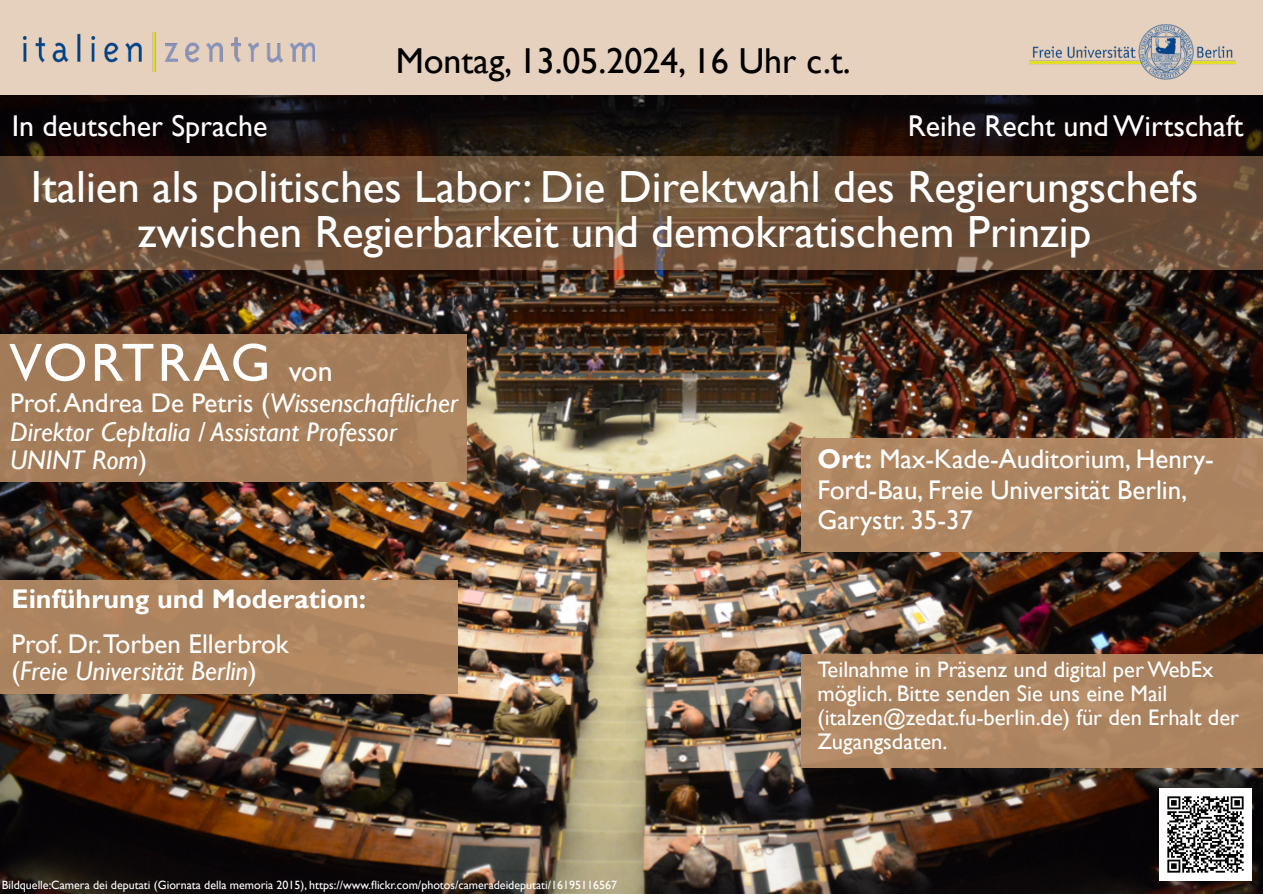
<style>
.page{position:relative;width:1263px;height:894px;background:#fff}
.page>*{position:absolute;margin:0;border:0;box-sizing:border-box;transform-origin:0 0}
.t1{font:54px "Gill Sans";letter-spacing:.04em;color:#fff}
.t2{font:45px/45px "Gill Sans";color:#fff;text-align:center}
.t3{font:36px "Gill Sans";color:#000}
.t4{font:30px "Gill Sans";color:#fff}
.t5{font:27px/30.3px "Gill Sans";color:#fff}
.t6{font:italic 27px/28.7px "Gill Sans";color:#fff}
.t7{font:700 27px "Gill Sans";color:#fff}
.t8{font:22.5px/24px "Gill Sans";color:#fff}
.t9{font:12px "Gill Sans";color:#fff}
.s1{font-size:30px}
.s2{font-style:normal}
.s3{font-style:italic}
.s4{font-weight:700}
</style>
<div class="page">
<div style="left:0;top:0;width:1263px;height:95px;background:#e6d1be"></div>
<img style="left:1029px;top:24px;width:207px;height:56px">
<img style="left:24px;top:33px;width:290px;height:38px">
<img style="left:0;top:95px;width:1263px;height:798px">
<div style="left:802px;top:654px;width:461px;height:113px;background:#ad8560"></div>
<div style="left:0;top:335px;width:467px;height:147px;background:#a57d59"></div>
<div style="left:0;top:580px;width:457px;height:113px;background:#ac845f"></div>
<div style="left:802px;top:437px;width:461px;height:114px;background:#ad8460"></div>
<div style="left:0;top:156px;width:1263px;height:113px;background:#b68c66;opacity:.51"></div>
<img style="left:1159px;top:787px;width:92px;height:92px">
<h3 class="t3" style="left:396px;top:48px;width:457px">Montag, 13.05.2024, 16 Uhr c.t.</h3>
<h3 class="t4" style="left:12px;top:115px;width:257px">In deutscher Sprache</h3>
<h3 class="t4" style="left:908px;top:115px;width:337px">Reihe Recht undWirtschaft</h3>
<h2 class="t2" style="left:31px;top:169px;width:1169px">Italien als politisches Labor: Die Direktwahl des Regierungschefs zwischen Regierbarkeit und demokratischem Prinzip</h2>
<h1 class="t1" style="left:9px;top:343px;width:325px">VORTRAG <span class="s1">von</span></h1>
<p class="t6" style="left:10px;top:391px;width:450px"><span class="s2">Prof.Andrea De Petris (</span>Wissenschaftlicher<br>Direktor CepItalia / Assistant Professor<br>UNINT Rom<span class="s2">)</span></p>
<p class="t7" style="left:12px;top:588px;width:356px">Einführung und Moderation:</p>
<p class="t5" style="left:12px;top:632px;width:279px;line-height:27px">Prof. Dr.Torben Ellerbrok (<span class="s3">Freie Universität Berlin</span>)</p>
<p class="t9" style="left:2px;top:880px;width:617px">Bildquelle:Camera dei deputati (Giornata della memoria 2015), https://www.flickr.com/photos/cameradeideputati/16195116567</p>
<p class="t5" style="left:817px;top:447px;width:398px"><span class="s4">Ort:</span> Max-Kade-Auditorium, Henry-<br>Ford-Bau, Freie Universität Berlin,<br>Garystr. 35-37</p>
<p class="t8" style="left:817px;top:660px;width:423px">Teilnahme in Präsenz und digital perWebEx möglich. Bitte senden Sie uns eine Mail (italzen@zedat.fu-berlin.de) für den Erhalt der Zugangsdaten.</p>
</div>
